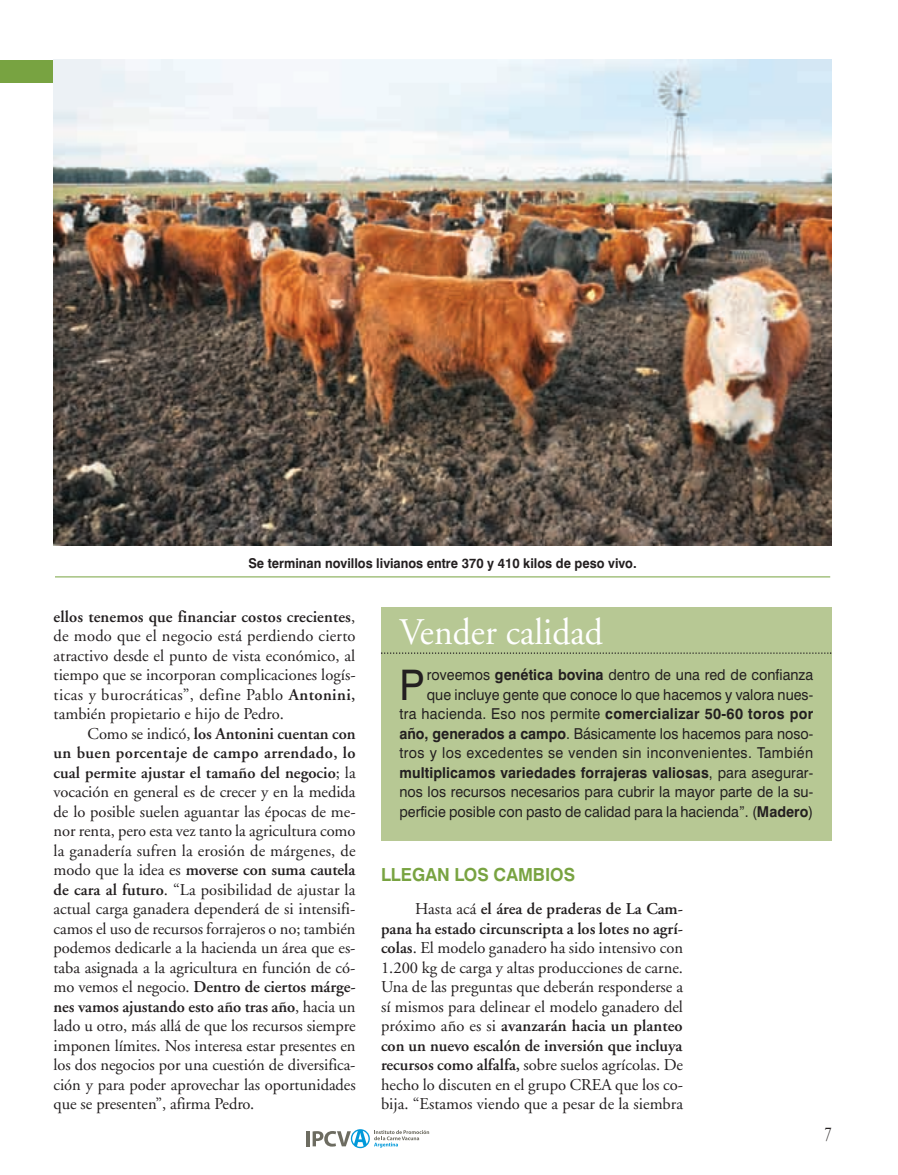
<style>
.page{position:relative;width:898px;height:1175px;background:#fff}
.page>*{position:absolute;margin:0;border:0;box-sizing:border-box;transform-origin:0 0}
.t1{font:42.15px "Swiss 721 BT";color:#231f20;scale:.95 1}
.t2{font:37.5px "Adobe Garamond";color:#fff;scale:.95 1}
.t3{font:19.5px "Adobe Garamond";color:#231f20;scale:.7 1}
.t4{font:700 18px "Swiss 721 BT";color:#78a341;scale:.95 1}
.t5{font:16.5px/19.5px "Adobe Garamond";color:#231f20;text-align:justify}
.t6{font:15px/19.5px "Swiss 721 BT";color:#231f20;text-align:right;scale:.95 1}
.t7{font:700 13.5px "Swiss 721 BT";color:#231f20;scale:.95 1}
.s1{font-weight:600}
.s2{font-weight:700}
</style>
<div class="page">
<img style="left:0;top:59px;width:832px;height:1090px">
<p class="t7" style="left:248px;top:558px;width:410px">Se terminan novillos livianos entre 370 y 410 kilos de peso vivo.</p>
<p class="t5" style="left:54px;top:608px;width:303px"><span class="s1">ellos tenemos que financiar costos crecientes</span>, de modo que el negocio está perdiendo cierto atractivo desde el punto de vista económico, al tiempo que se incorporan complicaciones logís&shy;ticas y burocráticas”, define Pablo <span class="s1">Antonini, </span>también propietario e hijo de Pedro.</p>
<p class="t5" style="left:54px;top:725px;width:304px;text-indent:34px">Como se indicó, <span class="s1">los Antonini cuentan con un buen porcentaje de campo arrendado, lo cual permite ajustar el tamaño del negocio</span>; la vocación en general es de crecer y en la medida de lo posible suelen aguantar las épocas de me&shy;nor renta, pero esta vez tanto la agricultura como la ganadería sufren la erosión de márgenes, de modo que la idea es <span class="s1">moverse con suma cautela de cara al futuro</span>. “La posibilidad de ajustar la actual carga ganadera dependerá de si intensifi&shy;camos el uso de recursos forrajeros o no; también podemos dedicarle a la hacienda un área que es&shy;taba asignada a la agricultura en función de có&shy;mo vemos el negocio. <span class="s1">Dentro de ciertos márge&shy;nes vamos ajustando esto año tras año</span>, hacia un lado u otro, más allá de que los recursos siempre imponen límites. Nos interesa estar presentes en los dos negocios por una cuestión de diversifica&shy;ción y para poder aprovechar las oportunidades que se presenten”, afirma Pedro.</p>
<h2 class="t2" style="left:399px;top:616px;width:216px">Vender calidad</h2>
<h1 class="t1" style="left:399px;top:669px;width:28px">P</h1>
<p class="t6" style="left:399px;top:666px;width:437px">roveemos <span class="s2">genética bovina</span> dentro de una red de confianza que incluye gente que conoce lo que hacemos y valora nues-<br>tra hacienda. Eso nos permite <span class="s2">comercializar 50-60 toros por año, generados a campo</span>. Básicamente los hacemos para noso&shy;tros y los excedentes se venden sin inconvenientes. También <span class="s2">multiplicamos variedades forrajeras valiosas</span>, para asegurar&shy;nos los recursos necesarios para cubrir la mayor parte de la su&shy;perficie posible con pasto de calidad para la hacienda”. (<span class="s2">Madero</span>)</p>
<p class="t4" style="left:381px;top:868px;width:206px">LLEGAN LOS CAMBIOS</p>
<p class="t5" style="left:381px;top:900px;width:304px;text-indent:34px">Hasta acá <span class="s1">el área de praderas de La Cam&shy;pana ha estado circunscripta a los lotes no agrí&shy;colas</span>. El modelo ganadero ha sido intensivo con 1.200 kg de carga y altas producciones de carne.<br>Una de las preguntas que deberán responderse a sí mismos para delinear el modelo ganadero del próximo año es si <span class="s1">avanzarán hacia un planteo con un nuevo escalón de inversión que incluya recursos como alfalfa,</span> sobre suelos agrícolas. De hecho lo discuten en el grupo CREA que los co&shy;bija. “Estamos viendo que a pesar de la siembra</p>
<p class="t3" style="left:825px;top:1125px;width:11px">7</p>
</div>
